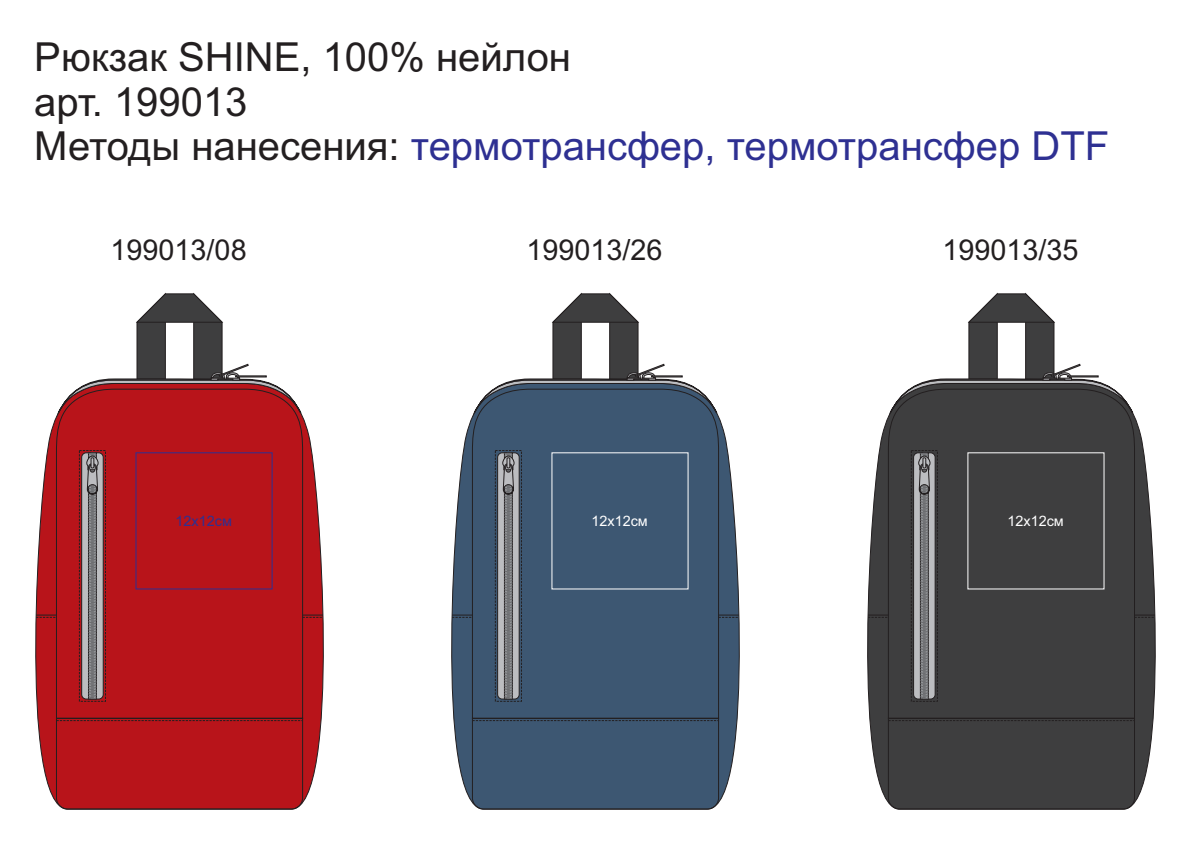
<style>
.page{position:relative;width:1191px;height:851px;background:#fff}
.page>*{position:absolute;margin:0;border:0;box-sizing:border-box;transform-origin:0 0}
.t1{font:40px/44.7px "Arial";color:#231f20}
.t2{font:28.8px "Arial";color:#231f20}
.t3{font:14.4px "Arial";color:#fff}
.t4{font:14.4px "Arial";color:#2e3092}
.s1{color:#2e3092}
</style>
<div class="page">
<svg style="left:35px;top:417px;width:289px;height:386px;fill:#b8141a"></svg>
<div style="left:56px;top:412px;width:247px;height:306px;background:#b8141a"></div>
<div style="left:56px;top:718px;width:247px;height:91px;background:#b8141a"></div>
<svg style="left:302px;top:615px;width:21px;height:3px"></svg>
<svg style="left:36px;top:615px;width:20px;height:3px"></svg>
<div style="left:79px;top:450px;width:27px;height:251px;border:1px dashed #231f20"></div>
<div style="left:82px;top:452px;width:21px;height:247px;background:#bcbdc0;border:1px solid #231f20;border-radius:5px"></div>
<svg style="left:87px;top:452px;width:11px;height:247px"></svg>
<svg style="left:58px;top:293px;width:243px;height:121px"></svg>
<svg style="left:451px;top:417px;width:289px;height:386px;fill:#3d5772"></svg>
<svg style="left:472px;top:412px;width:247px;height:306px;background:#445c76"></svg>
<div style="left:472px;top:718px;width:247px;height:91px;background:#3d5772"></div>
<svg style="left:718px;top:615px;width:21px;height:3px"></svg>
<svg style="left:452px;top:615px;width:20px;height:3px"></svg>
<div style="left:495px;top:450px;width:26px;height:251px;border:1px dashed #231f20"></div>
<div style="left:497px;top:452px;width:22px;height:247px;background:#bcbdc0;border:1px solid #231f20;border-radius:5px"></div>
<svg style="left:502px;top:452px;width:12px;height:247px"></svg>
<svg style="left:474px;top:293px;width:243px;height:121px"></svg>
<svg style="left:867px;top:415px;width:289px;height:389px;fill:#3e3e3f"></svg>
<div style="left:888px;top:410px;width:246px;height:308px;background:#3e3e3f"></div>
<div style="left:888px;top:718px;width:246px;height:91px;background:#3e3e3f"></div>
<svg style="left:1134px;top:615px;width:20px;height:3px"></svg>
<svg style="left:868px;top:615px;width:20px;height:3px"></svg>
<div style="left:911px;top:450px;width:26px;height:251px;border:1px dashed #231f20"></div>
<div style="left:913px;top:452px;width:22px;height:247px;background:#bcbdc0;border:1px solid #231f20;border-radius:5px"></div>
<svg style="left:918px;top:452px;width:12px;height:247px"></svg>
<svg style="left:922px;top:457px;width:4px;height:11px"></svg>
<svg style="left:890px;top:293px;width:242px;height:121px"></svg>
<p class="t1" style="left:34px;top:38px;width:1076px">Рюкзак SHINE, 100% нейлон<br>арт. 199013<br>Методы нанесения: <span class="s1">термотрансфер, термотрансфер DTF</span></p>
<p class="t2" style="left:110px;top:239px;width:138px">199013/08</p>
<p class="t2" style="left:526px;top:239px;width:138px">199013/26</p>
<p class="t2" style="left:942px;top:239px;width:138px">199013/35</p>
<p class="t4" style="left:176px;top:515px;width:58px">12х12см</p>
<p class="t3" style="left:591px;top:515px;width:58px">12х12см</p>
<p class="t3" style="left:1007px;top:515px;width:58px">12х12см</p>
</div>
